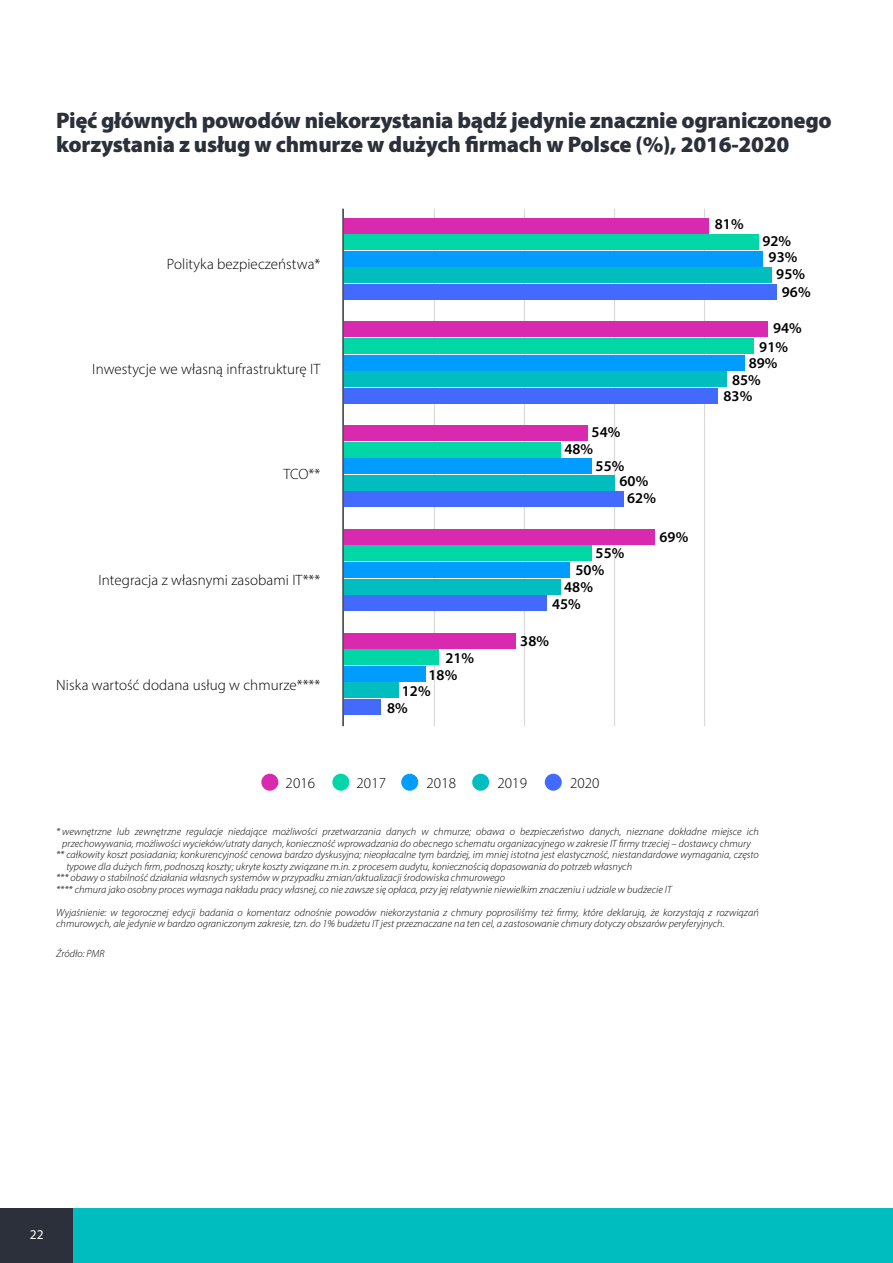
<style>
.page{position:relative;width:893px;height:1263px;background:#fff}
.page>*{position:absolute;margin:0;border:0;box-sizing:border-box;transform-origin:0 0}
.t1{font:900 22.5px/24px "Myriad Pro";letter-spacing:-.015em;color:#2b303a}
.t2{font:300 15px "Myriad Pro";letter-spacing:.005em;color:#000}
.t3{font:600 15px/18.8px "Myriad Pro";letter-spacing:.005em;color:#000}
.t4{font:13.5px "Myriad Pro";color:#fff}
.t5{font:italic 300 10.5px/11.6px "Myriad Pro";letter-spacing:.005em;color:#000}
</style>
<div class="page">
<div style="left:0;top:1208px;width:74px;height:55px;background:#2b303a"></div>
<div style="left:74px;top:1208px;width:819px;height:55px;background:#00bec0"></div>
<hr style="left:342px;top:209px;width:2px;height:517px;background:#000">
<hr style="left:434px;top:209px;width:1px;height:517px;background:#dadada">
<hr style="left:524px;top:209px;width:1px;height:517px;background:#dadada">
<hr style="left:614px;top:209px;width:1px;height:517px;background:#dadada">
<hr style="left:704px;top:209px;width:1px;height:517px;background:#dadada">
<div style="left:344px;top:284px;width:432px;height:16px;background:#426aff"></div>
<div style="left:344px;top:388px;width:374px;height:15px;background:#426aff"></div>
<div style="left:344px;top:492px;width:279px;height:15px;background:#426aff"></div>
<div style="left:344px;top:595px;width:203px;height:16px;background:#426aff"></div>
<div style="left:344px;top:699px;width:36px;height:16px;background:#426aff"></div>
<div style="left:344px;top:268px;width:428px;height:15px;background:#00bec0"></div>
<div style="left:344px;top:371px;width:383px;height:16px;background:#00bec0"></div>
<div style="left:344px;top:475px;width:270px;height:16px;background:#00bec0"></div>
<div style="left:344px;top:579px;width:216px;height:15px;background:#00bec0"></div>
<div style="left:344px;top:683px;width:54px;height:15px;background:#00bec0"></div>
<div style="left:344px;top:251px;width:419px;height:15px;background:#009cff"></div>
<div style="left:344px;top:355px;width:401px;height:15px;background:#009cff"></div>
<div style="left:344px;top:458px;width:248px;height:16px;background:#009cff"></div>
<div style="left:344px;top:562px;width:225px;height:16px;background:#009cff"></div>
<div style="left:344px;top:666px;width:81px;height:15px;background:#009cff"></div>
<div style="left:344px;top:234px;width:414px;height:16px;background:#00d6a6"></div>
<div style="left:344px;top:338px;width:410px;height:16px;background:#00d6a6"></div>
<div style="left:344px;top:442px;width:216px;height:15px;background:#00d6a6"></div>
<div style="left:344px;top:546px;width:248px;height:15px;background:#00d6a6"></div>
<div style="left:344px;top:649px;width:95px;height:16px;background:#00d6a6"></div>
<div style="left:344px;top:218px;width:365px;height:15px;background:#d929ae"></div>
<div style="left:344px;top:322px;width:423px;height:15px;background:#d929ae"></div>
<div style="left:344px;top:425px;width:243px;height:16px;background:#d929ae"></div>
<div style="left:344px;top:529px;width:311px;height:15px;background:#d929ae"></div>
<div style="left:344px;top:633px;width:171px;height:15px;background:#d929ae"></div>
<div style="left:261px;top:774px;width:17px;height:17px;background:#d929ae;border-radius:50%"></div>
<div style="left:332px;top:774px;width:17px;height:17px;background:#00d6a6;border-radius:50%"></div>
<div style="left:401px;top:774px;width:17px;height:17px;background:#009cff;border-radius:50%"></div>
<div style="left:472px;top:774px;width:17px;height:17px;background:#00bec0;border-radius:50%"></div>
<div style="left:545px;top:774px;width:17px;height:17px;background:#426aff;border-radius:50%"></div>
<h1 class="t1" style="left:56px;top:108px;width:777px">Pięć głównych powodów niekorzystania bądź jedynie znacznie ograniczonego korzystania z usług w chmurze w dużych firmach w Polsce (%), 2016-2020</h1>
<h2 class="t2" style="left:167px;top:255px;width:155px">Polityka bezpieczeństwa*</h2>
<h2 class="t2" style="left:92px;top:360px;width:230px">Inwestycje we własną infrastrukturę IT</h2>
<h2 class="t2" style="left:283px;top:465px;width:38px">TCO**</h2>
<h2 class="t2" style="left:98px;top:571px;width:224px">Integracja z własnymi zasobami IT***</h2>
<h2 class="t2" style="left:56px;top:676px;width:266px">Niska wartość dodana usług w chmurze****</h2>
<h2 class="t3" style="left:428px;top:648px;width:47px;line-height:17.7px;text-indent:17px">21%<br>18%</h2>
<h2 class="t3" style="left:387px;top:682px;width:45px;line-height:16.6px;text-indent:15px">12%<br>8%</h2>
<h2 class="t3" style="left:592px;top:422px;width:30px">54%</h2>
<h2 class="t3" style="left:564px;top:439px;width:30px">48%</h2>
<h2 class="t3" style="left:596px;top:456px;width:30px">55%</h2>
<h2 class="t3" style="left:619px;top:472px;width:30px">60%</h2>
<h2 class="t3" style="left:627px;top:488px;width:30px">62%</h2>
<h2 class="t3" style="left:596px;top:543px;width:30px">55%</h2>
<h2 class="t3" style="left:575px;top:560px;width:30px">50%</h2>
<h2 class="t3" style="left:564px;top:577px;width:30px">48%</h2>
<h2 class="t3" style="left:552px;top:594px;width:30px">45%</h2>
<h2 class="t3" style="left:520px;top:631px;width:30px">38%</h2>
<h2 class="t3" style="left:659px;top:528px;width:30px">69%</h2>
<h2 class="t2" style="left:286px;top:774px;width:31px">2016</h2>
<h2 class="t2" style="left:357px;top:774px;width:31px">2017</h2>
<h2 class="t2" style="left:427px;top:774px;width:31px">2018</h2>
<h2 class="t2" style="left:497px;top:774px;width:31px">2019</h2>
<h2 class="t2" style="left:570px;top:774px;width:31px">2020</h2>
<h2 class="t3" style="left:715px;top:214px;width:30px">81%</h2>
<h2 class="t3" style="left:762px;top:231px;width:30px">92%</h2>
<h2 class="t3" style="left:769px;top:247px;width:30px">93%</h2>
<h2 class="t3" style="left:776px;top:264px;width:30px">95%</h2>
<h2 class="t3" style="left:782px;top:282px;width:30px">96%</h2>
<h2 class="t3" style="left:759px;top:318px;width:44px;text-indent:14px">94%<br>91%</h2>
<h2 class="t3" style="left:749px;top:353px;width:30px">89%</h2>
<h2 class="t3" style="left:732px;top:370px;width:30px">85%</h2>
<h2 class="t3" style="left:723px;top:387px;width:30px">83%</h2>
<p class="t5" style="left:56px;top:826px;width:704px">* wewnętrzne lub zewnętrzne regulacje niedające możliwości przetwarzania danych w chmurze; obawa o bezpieczeństwo danych, nieznane dokładne miejsce ich</p>
<p class="t5" style="left:62px;top:837px;width:690px">przechowywania, możliwości wycieków/utraty danych, konieczność wprowadzania do obecnego schematu organizacyjnego w zakresie IT firmy trzeciej – dostawcy chmury</p>
<p class="t5" style="left:56px;top:849px;width:704px">** całkowity koszt posiadania; konkurencyjność cenowa bardzo dyskusyjna; nieopłacalne tym bardziej, im mniej istotna jest elastyczność, niestandardowe wymagania, często</p>
<p class="t5" style="left:66px;top:860px;width:567px">typowe dla dużych firm, podnoszą koszty; ukryte koszty związane m.in. z procesem audytu, koniecznością dopasowania do potrzeb własnych</p>
<p class="t5" style="left:56px;top:872px;width:450px">*** obawy o stabilność działania własnych systemów w przypadku zmian/aktualizacji środowiska chmurowego</p>
<p class="t5" style="left:56px;top:883px;width:617px">**** chmura jako osobny proces wymaga nakładu pracy własnej, co nie zawsze się opłaca, przy jej relatywnie niewielkim znaczeniu i udziale w budżecie IT</p>
<p class="t5" style="left:56px;top:906px;width:704px">Wyjaśnienie: w tegorocznej edycji badania o komentarz odnośnie powodów niekorzystania z chmury poprosiliśmy też firmy, które deklarują, że korzystają z rozwiązań chmurowych, ale jedynie w bardzo ograniczonym zakresie, tzn. do 1% budżetu IT jest przeznaczane na ten cel, a zastosowanie chmury dotyczy obszarów peryferyjnych.</p>
<p class="t5" style="left:56px;top:948px;width:50px">Źródło: PMR</p>
<p class="t4" style="left:30px;top:1226px;width:15px">22</p>
</div>
